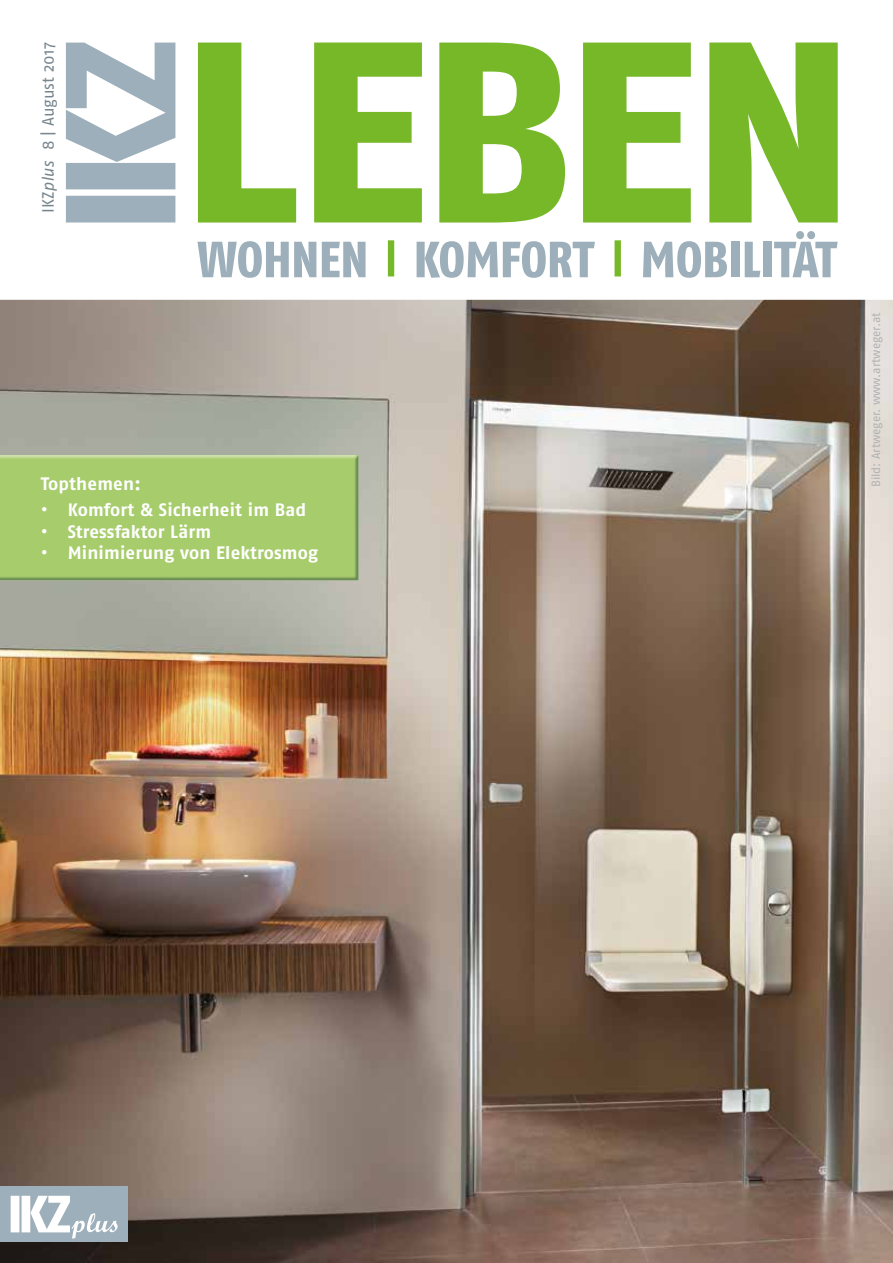
<style>
.page{position:relative;width:893px;height:1263px;background:#fff}
.page>*{position:absolute;margin:0;border:0;box-sizing:border-box;transform-origin:0 0}
.t1{font:800 condensed 50.85px "Fago OT";color:#9dafba}
.t2{font:700 18px "Fago OT";letter-spacing:.01em;color:#fff}
.t3{font:16.5px "Fago OT";color:#77868e}
.t4{font:12px "Fago OT";color:#b1b2b3}
.s1{font-style:italic}
</style>
<div class="page">
<img style="left:0;top:300px;width:893px;height:963px">
<div style="left:0;top:455px;width:359px;height:125px;background:#a7cc6c"></div>
<svg style="left:66px;top:43px;width:109px;height:179px"></svg>
<svg style="left:198px;top:43px;width:98px;height:180px"></svg>
<svg style="left:439px;top:43px;width:126px;height:180px"></svg>
<svg style="left:709px;top:43px;width:129px;height:179px"></svg>
<svg style="left:583px;top:43px;width:108px;height:179px"></svg>
<svg style="left:314px;top:43px;width:108px;height:179px"></svg>
<div style="left:388px;top:240px;width:6px;height:36px;background:#76b828"></div>
<div style="left:615px;top:240px;width:6px;height:36px;background:#76b828"></div>
<div style="left:0;top:1186px;width:128px;height:56px;background:#9dafba"></div>
<svg style="left:11px;top:1196px;width:107px;height:42px"></svg>
<p class="t3" style="left:38px;top:213px;width:172px;rotate:-90deg">IKZ<span class="s1">plus</span> 8 | August 2017</p>
<h1 class="t1" style="left:197px;top:229px;width:640px">WOHNEN KOMFORT MOBILITÄT</h1>
<p class="t2" style="left:41px;top:473px;width:102px">Topthemen:</p>
<p class="t2" style="left:41px;top:499px;width:267px">• Komfort &amp; Sicherheit im Bad</p>
<p class="t2" style="left:41px;top:520px;width:172px">• Stressfaktor Lärm</p>
<p class="t2" style="left:41px;top:542px;width:279px">• Minimierung von Elektrosmog</p>
<p class="t2" style="left:68px;top:497px;width:250px">Heilungsförderndes Ambiente</p>
<p class="t4" style="left:869px;top:487px;width:176px;rotate:-90deg">Bild: Artweger. www.artweger.at</p>
</div>
